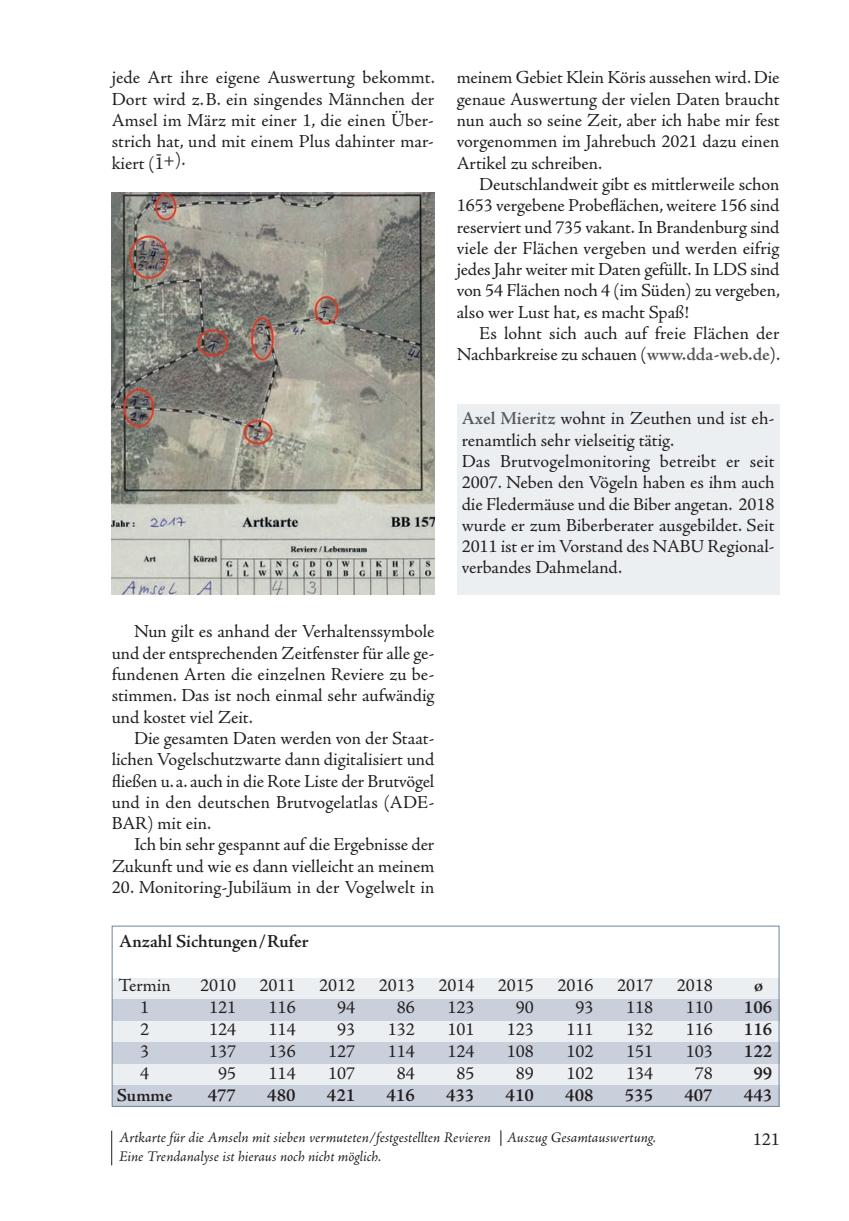
<style>
.page{position:relative;width:849px;height:1221px;background:#fff}
.page>*{position:absolute;margin:0;border:0;box-sizing:border-box;transform-origin:0 0}
.t1{font:18.38px/21.3px "Adobe Jenson Pro";color:#231f20;text-align:justify}
.t2{font:600 18.38px "Adobe Jenson Pro";color:#231f20}
.t3{font:italic 14.88px "Adobe Jenson Pro";letter-spacing:-.005em;color:#231f20}
.s1{font-size:21px}
.s2{font-weight:600;color:#57585a}
</style>
<div class="page">
<hr style="left:111px;top:1130px;width:1px;height:35px;background:#231f20">
<div style="left:456px;top:404px;width:323px;height:191px;background:#eceff2"></div>
<img style="left:112px;top:192px;width:322px;height:403px">
<div style="left:112px;top:977px;width:667px;height:22px;background:#eceff2"></div>
<div style="left:112px;top:999px;width:667px;height:21px;background:#cad0db"></div>
<div style="left:112px;top:1020px;width:667px;height:22px;background:#eceff2"></div>
<div style="left:112px;top:1042px;width:667px;height:21px;background:#cad0db"></div>
<div style="left:112px;top:1063px;width:667px;height:22px;background:#eceff2"></div>
<div style="left:112px;top:1085px;width:667px;height:21px;background:#cad0db"></div>
<div style="left:112px;top:925px;width:667px;height:181px;border:1px solid #6e859d"></div>
<p class="t1" style="left:112px;top:69px;width:324px">jede Art ihre eigene Auswertung bekommt.<br>Dort wird z.B. ein singendes Männchen der Amsel im März mit einer 1, die einen Über&shy;strich hat, und mit einem Plus dahinter mar&shy;kiert (1<span class="s1">¯</span>+).</p>
<p class="t1" style="left:456px;top:69px;width:324px">meinem Gebiet Klein Köris aussehen wird. Die genaue Auswertung der vielen Daten braucht nun auch so seine Zeit, aber ich habe mir fest vorgenommen im Jahrebuch 2021 dazu einen Artikel zu schreiben.</p>
<p class="t1" style="left:456px;top:175px;width:324px;text-indent:22px">Deutschlandweit gibt es mittlerweile schon 1653 vergebene Probeflächen, weitere 156 sind reserviert und 735 vakant. In Brandenburg sind viele der Flächen vergeben und werden eifrig jedes Jahr weiter mit Daten gefüllt. In LDS sind von 54 Flächen noch 4 (im Süden) zu vergeben, also wer Lust hat, es macht Spaß!</p>
<p class="t1" style="left:456px;top:324px;width:324px;text-align:right">Es lohnt sich auch auf freie Flächen der<br>Nachbarkreise zu schauen (<span class="s2">www.dda-web.de</span>).</p>
<p class="t1" style="left:461px;top:410px;width:314px;text-align:left"><span class="s2">Axel Mieritz</span> wohnt in Zeuthen und ist eh&shy;renamtlich sehr vielseitig tätig.<br>Das Brutvogelmonitoring betreibt er seit 2007. Neben den Vögeln haben es ihm auch die Fledermäuse und die Biber angetan. 2018 wurde er zum Biberberater ausgebildet. Seit 2011 ist er im Vorstand des NABU Regional&shy;verbandes Dahmeland.</p>
<p class="t1" style="left:112px;top:623px;width:324px;text-indent:22px">Nun gilt es anhand der Verhaltenssymbole und der entsprechenden Zeitfenster für alle ge&shy;fundenen Arten die einzelnen Reviere zu be&shy;stimmen. Das ist noch einmal sehr aufwändig und kostet viel Zeit.</p>
<p class="t1" style="left:112px;top:729px;width:324px;text-indent:22px">Die gesamten Daten werden von der Staat&shy;lichen Vogelschutzwarte dann digitalisiert und fließen u.a. auch in die Rote Liste der Brutvögel und in den deutschen Brutvogelatlas (ADE-BAR) mit ein.</p>
<p class="t1" style="left:112px;top:835px;width:324px;text-align:right">Ich bin sehr gespannt auf die Ergebnisse der<br>Zukunft und wie es dann vielleicht an meinem</p>
<p class="t1" style="left:112px;top:878px;width:324px">20. Monitoring-Jubiläum in der Vogelwelt in</p>
<p class="t2" style="left:119px;top:934px;width:191px">Anzahl Sichtungen/Rufer</p>
<p class="t1" style="left:118px;top:976px;width:54px">Termin</p>
<p class="t1" style="left:200px;top:976px;width:38px">2010</p>
<p class="t1" style="left:259px;top:976px;width:38px">2011</p>
<p class="t1" style="left:319px;top:976px;width:38px">2012</p>
<p class="t1" style="left:378px;top:976px;width:38px">2013</p>
<p class="t1" style="left:438px;top:976px;width:38px">2014</p>
<p class="t1" style="left:498px;top:976px;width:38px">2015</p>
<p class="t1" style="left:557px;top:976px;width:38px">2016</p>
<p class="t1" style="left:617px;top:976px;width:38px">2017</p>
<p class="t1" style="left:676px;top:976px;width:38px">2018</p>
<p class="t2" style="left:753px;top:978px;width:11px">ø</p>
<p class="t1" style="left:140px;top:998px;width:11px">1</p>
<p class="t1" style="left:209px;top:998px;width:29px">121</p>
<p class="t1" style="left:268px;top:998px;width:29px">116</p>
<p class="t1" style="left:337px;top:998px;width:20px">94</p>
<p class="t1" style="left:396px;top:998px;width:20px">86</p>
<p class="t1" style="left:447px;top:998px;width:29px">123</p>
<p class="t1" style="left:516px;top:998px;width:20px">90</p>
<p class="t1" style="left:575px;top:998px;width:20px">93</p>
<p class="t1" style="left:626px;top:998px;width:29px">118</p>
<p class="t1" style="left:685px;top:998px;width:29px">110</p>
<p class="t2" style="left:743px;top:1000px;width:30px">106</p>
<p class="t1" style="left:140px;top:1020px;width:11px">2</p>
<p class="t1" style="left:209px;top:1020px;width:29px">124</p>
<p class="t1" style="left:268px;top:1020px;width:29px">114</p>
<p class="t1" style="left:337px;top:1020px;width:20px">93</p>
<p class="t1" style="left:387px;top:1020px;width:29px">132</p>
<p class="t1" style="left:447px;top:1020px;width:29px">101</p>
<p class="t1" style="left:507px;top:1020px;width:29px">123</p>
<p class="t1" style="left:566px;top:1020px;width:29px">111</p>
<p class="t1" style="left:626px;top:1020px;width:29px">132</p>
<p class="t1" style="left:685px;top:1020px;width:29px">116</p>
<p class="t2" style="left:743px;top:1022px;width:30px">116</p>
<p class="t1" style="left:140px;top:1042px;width:11px">3</p>
<p class="t1" style="left:209px;top:1042px;width:29px">137</p>
<p class="t1" style="left:268px;top:1042px;width:29px">136</p>
<p class="t1" style="left:328px;top:1042px;width:29px">127</p>
<p class="t1" style="left:387px;top:1042px;width:29px">114</p>
<p class="t1" style="left:447px;top:1042px;width:29px">124</p>
<p class="t1" style="left:507px;top:1042px;width:29px">108</p>
<p class="t1" style="left:566px;top:1042px;width:29px">102</p>
<p class="t1" style="left:626px;top:1042px;width:29px">151</p>
<p class="t1" style="left:685px;top:1042px;width:29px">103</p>
<p class="t2" style="left:743px;top:1044px;width:30px">122</p>
<p class="t1" style="left:140px;top:1064px;width:11px">4</p>
<p class="t1" style="left:218px;top:1064px;width:20px">95</p>
<p class="t1" style="left:268px;top:1064px;width:29px">114</p>
<p class="t1" style="left:328px;top:1064px;width:29px">107</p>
<p class="t1" style="left:396px;top:1064px;width:20px">84</p>
<p class="t1" style="left:456px;top:1064px;width:20px">85</p>
<p class="t1" style="left:516px;top:1064px;width:20px">89</p>
<p class="t1" style="left:566px;top:1064px;width:29px">102</p>
<p class="t1" style="left:626px;top:1064px;width:29px">134</p>
<p class="t1" style="left:694px;top:1064px;width:20px">78</p>
<p class="t2" style="left:753px;top:1066px;width:20px">99</p>
<p class="t2" style="left:117px;top:1088px;width:57px">Summe</p>
<p class="t2" style="left:208px;top:1088px;width:30px">477</p>
<p class="t2" style="left:267px;top:1088px;width:30px">480</p>
<p class="t2" style="left:327px;top:1088px;width:30px">421</p>
<p class="t2" style="left:386px;top:1088px;width:30px">416</p>
<p class="t2" style="left:446px;top:1088px;width:30px">433</p>
<p class="t2" style="left:505px;top:1088px;width:30px">410</p>
<p class="t2" style="left:565px;top:1088px;width:30px">408</p>
<p class="t2" style="left:624px;top:1088px;width:30px">535</p>
<p class="t2" style="left:684px;top:1088px;width:30px">407</p>
<p class="t2" style="left:743px;top:1088px;width:30px">443</p>
<p class="t3" style="left:119px;top:1131px;width:538px">Artkarte für die Amseln mit sieben vermuteten/festgestellten Revieren | Auszug Gesamtauswertung.</p>
<p class="t1" style="left:752px;top:1130px;width:29px">121</p>
<p class="t3" style="left:119px;top:1150px;width:264px">Eine Trendanalyse ist hieraus noch nicht möglich.</p>
</div>
